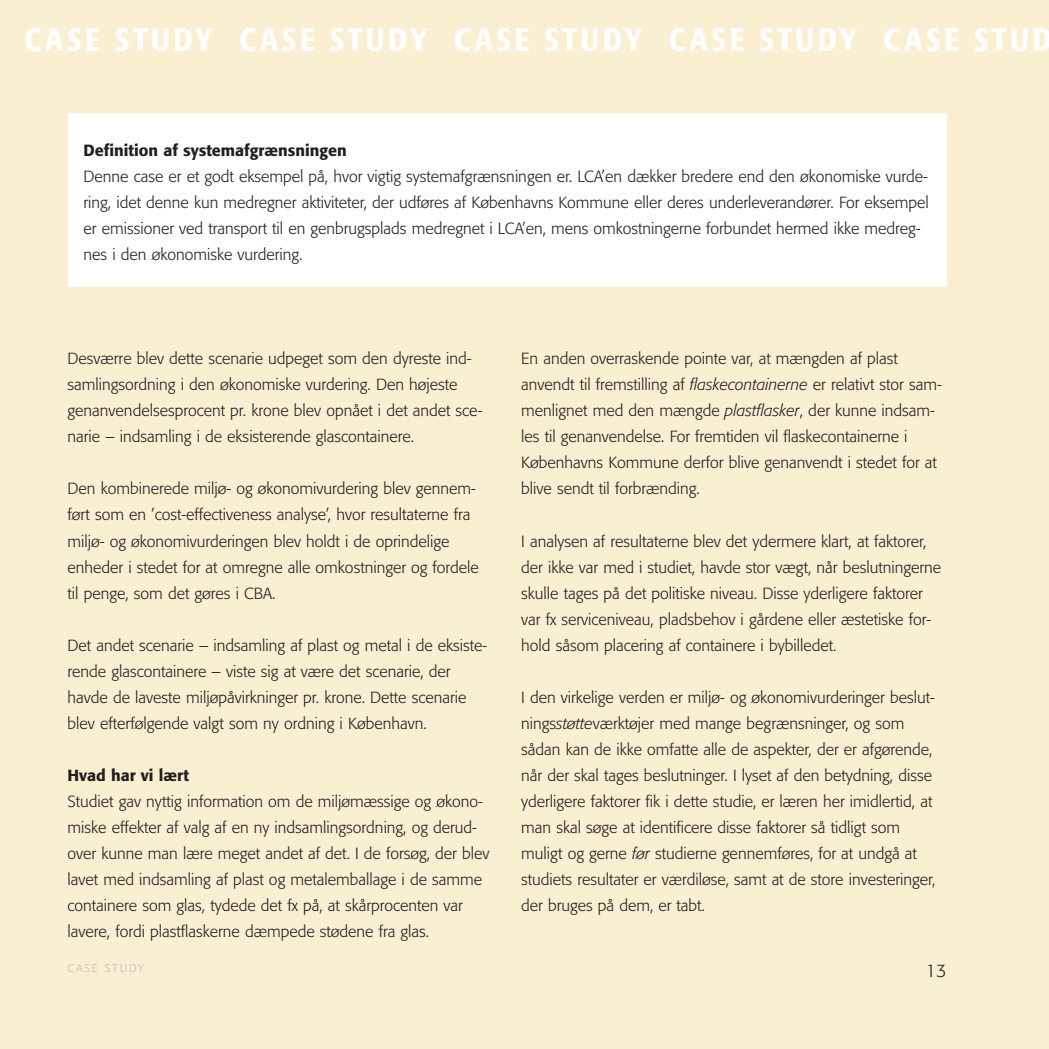
<style>
.page{position:relative;width:1049px;height:1049px;background:#fff}
.page>*{position:absolute;margin:0;border:0;box-sizing:border-box;transform-origin:0 0}
.t1{font:500 condensed 32px "Formata";letter-spacing:.105em;color:#fff}
.t2{font:300 18px "Formata";color:#231f20}
.t3{font:300 16px/26px "Formata";color:#231f20}
.t4{font:500 16px "Formata";color:#231f20}
.t5{font:300 11px "Formata";letter-spacing:.17em;color:#bbbdbf}
.s1{font-style:italic}
</style>
<div class="page">
<div style="left:0;top:0;width:1048px;height:1049px;background:#faefd1"></div>
<div style="left:68px;top:114px;width:878px;height:173px;background:#fff"></div>
<h1 class="t1" style="left:25px;top:27px;width:1029px">CASE STUDY CASE STUDY CASE STUDY CASE STUDY CASE STUD</h1>
<p class="t4" style="left:84px;top:144px;width:265px">Definition af systemafgrænsningen</p>
<p class="t3" style="left:84px;top:165px;width:847px">Denne case er et godt eksempel på, hvor vigtig systemafgrænsningen er. LCA’en dækker bredere end den økonomiske vurde&shy;ring, idet denne kun medregner aktiviteter, der udføres af Københavns Kommune eller deres underleverandører. For eksempel er emissioner ved transport til en genbrugsplads medregnet i LCA’en, mens omkostningerne forbundet hermed ikke medreg&shy;nes i den økonomiske vurdering.</p>
<p class="t3" style="left:68px;top:347px;width:416px">Desværre blev dette scenarie udpeget som den dyreste ind&shy;samlingsordning i den økonomiske vurdering. Den højeste genanvendelsesprocent pr. krone blev opnået i det andet sce&shy;narie – indsamling i de eksisterende glascontainere.</p>
<p class="t3" style="left:68px;top:477px;width:413px">Den kombinerede miljø- og økonomivurdering blev gennem&shy;ført som en ’cost-effectiveness analyse’, hvor resultaterne fra miljø- og økonomivurderingen blev holdt i de oprindelige enheder i stedet for at omregne alle omkostninger og fordele til penge, som det gøres i CBA.</p>
<p class="t3" style="left:68px;top:633px;width:421px">Det andet scenarie – indsamling af plast og metal i de eksiste&shy;rende glascontainere – viste sig at være det scenarie, der havde de laveste miljøpåvirkninger pr. krone. Dette scenarie blev efterfølgende valgt som ny ordning i København.</p>
<p class="t4" style="left:68px;top:768px;width:123px">Hvad har vi lært</p>
<p class="t3" style="left:68px;top:789px;width:423px">Studiet gav nyttig information om de miljømæssige og økono&shy;miske effekter af valg af en ny indsamlingsordning, og derud&shy;over kunne man lære meget andet af det. I de forsøg, der blev lavet med indsamling af plast og metalemballage i de samme containere som glas, tydede det fx på, at skårprocenten var lavere, fordi plastflaskerne dæmpede stødene fra glas.</p>
<p class="t3" style="left:521px;top:347px;width:422px">En anden overraskende pointe var, at mængden af plast anvendt til fremstilling af <span class="s1">flaskecontainerne</span> er relativt stor sam&shy;menlignet med den mængde <span class="s1">plastflasker</span>, der kunne indsam&shy;les til genanvendelse. For fremtiden vil flaskecontainerne i Københavns Kommune derfor blive genanvendt i stedet for at blive sendt til forbrænding.</p>
<p class="t3" style="left:521px;top:529px;width:421px">I analysen af resultaterne blev det ydermere klart, at faktorer, der ikke var med i studiet, havde stor vægt, når beslutningerne skulle tages på det politiske niveau. Disse yderligere faktorer var fx serviceniveau, pladsbehov i gårdene eller æstetiske for&shy;hold såsom placering af containere i bybilledet.</p>
<p class="t3" style="left:521px;top:685px;width:416px">I den virkelige verden er miljø- og økonomivurderinger beslut&shy;nings<span class="s1">støtte</span>værktøjer med mange begrænsninger, og som sådan kan de ikke omfatte alle de aspekter, der er afgørende, når der skal tages beslutninger. I lyset af den betydning, disse yderligere faktorer fik i dette studie, er læren her imidlertid, at man skal søge at identificere disse faktorer så tidligt som muligt og gerne <span class="s1">før</span> studierne gennemføres, for at undgå at studiets resultater er værdiløse, samt at de store investeringer, der bruges på dem, er tabt.</p>
<p class="t5" style="left:68px;top:963px;width:77px">CASE STUDY</p>
<p class="t2" style="left:925px;top:963px;width:22px">13</p>
</div>
